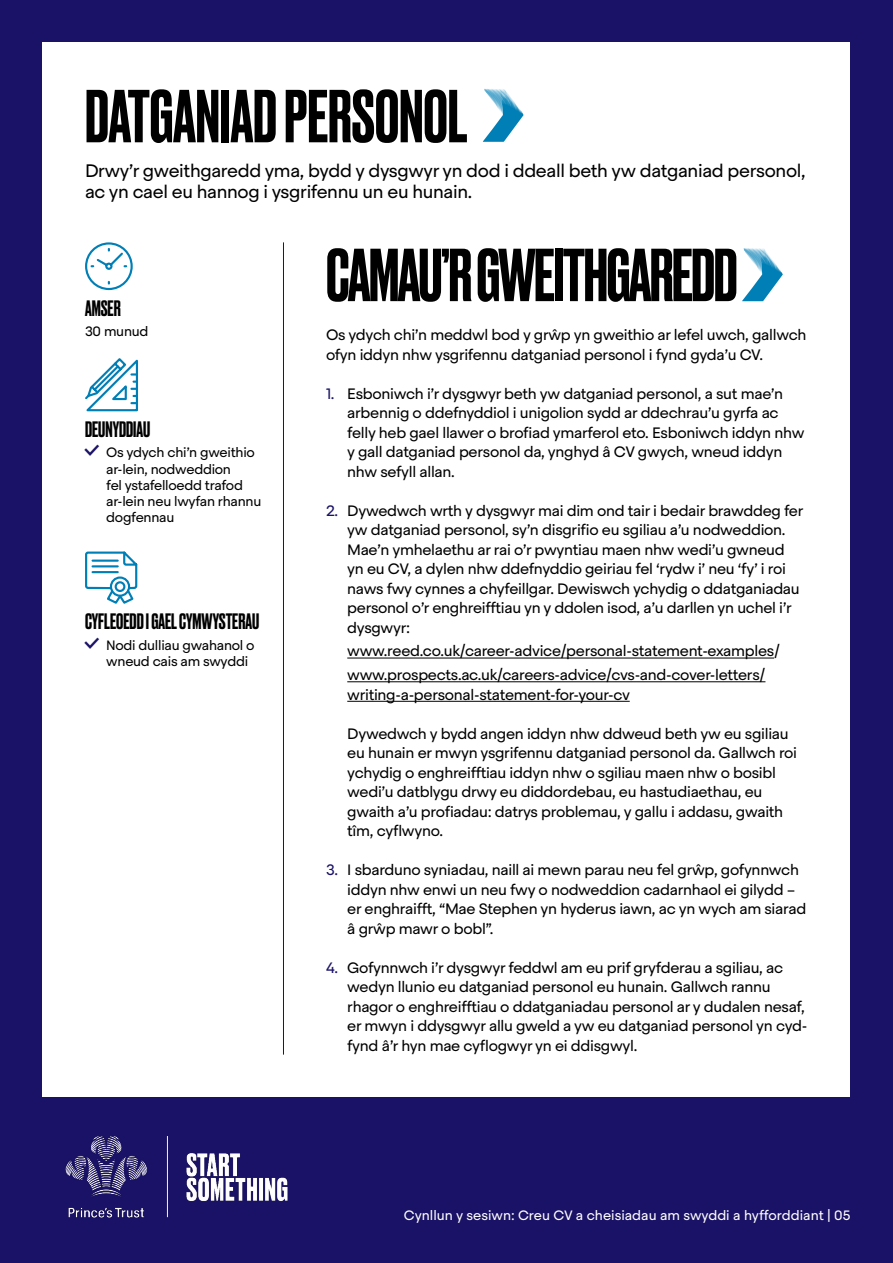
<style>
.page{position:relative;width:893px;height:1263px;background:#1a1266}
.page>*{position:absolute;margin:0;border:0;box-sizing:border-box;transform-origin:0 0}
.t1{font:500 70.5px "Druk";letter-spacing:-.02em;color:#000}
.t2{font:500 70.5px "Druk";color:#000}
.t3{font:500 21px "Druk";color:#000}
.t4{font:18px/21.6px "Steradian";letter-spacing:-.02em;color:#000}
.t5{font:15px/19.5px "Steradian";letter-spacing:-.02em;color:#000}
.t6{font:13.5px/16.2px "Steradian";letter-spacing:-.02em;color:#000}
.t7{font:13.5px "Steradian";color:#fff}
.s1{color:#1a1266}
</style>
<div class="page">
<div style="left:43px;top:43px;width:807px;height:1054px;background:#fff"></div>
<svg style="left:483px;top:89px;width:41px;height:53px"></svg>
<svg style="left:742px;top:248px;width:41px;height:53px"></svg>
<hr style="left:283px;top:242px;width:1px;height:812px;background:#1a1266">
<svg style="left:85px;top:242px;width:48px;height:49px"></svg>
<svg style="left:85px;top:358px;width:53px;height:54px"></svg>
<hr style="left:347px;top:658px;width:427px;height:1px;background:#000">
<hr style="left:347px;top:681px;width:418px;height:1px;background:#000">
<hr style="left:347px;top:701px;width:283px;height:1px;background:#000">
<svg style="left:85px;top:551px;width:53px;height:53px"></svg>
<img style="left:65px;top:1136px;width:223px;height:82px">
<h1 class="t2" style="left:85px;top:68px;width:384px">DATGANIAD PERSONOL</h1>
<p class="t4" style="left:85px;top:159px;width:722px">Drwy’r gweithgaredd yma, bydd y dysgwyr yn dod i ddeall beth yw datganiad personol, ac yn cael eu hannog i ysgrifennu un eu hunain.</p>
<h2 class="t3" style="left:85px;top:293px;width:37px">AMSER</h2>
<p class="t6" style="left:85px;top:323px;width:65px">30 munud</p>
<h2 class="t3" style="left:85px;top:415px;width:67px">DEUNYDDIAU</h2>
<p class="t6" style="left:106px;top:444px;width:157px">Os ydych chi’n gweithio ar-lein, nodweddion<br>fel ystafelloedd trafod ar-lein neu lwyfan rhannu dogfennau</p>
<h2 class="t3" style="left:85px;top:607px;width:176px">CYFLEOEDD I GAEL CYMWYSTERAU</h2>
<p class="t6" style="left:106px;top:637px;width:150px">Nodi dulliau gwahanol o wneud cais am swyddi</p>
<h1 class="t1" style="left:326px;top:227px;width:413px">CAMAU’R GWEITHGAREDD</h1>
<p class="t5" style="left:326px;top:325px;width:482px">Os ydych chi’n meddwl bod y grŵp yn gweithio ar lefel uwch, gallwch ofyn iddyn nhw ysgrifennu datganiad personol i fynd gyda’u CV.</p>
<p class="t5" style="left:347px;top:384px;width:459px;text-indent:-21px"><span class="s1">1.</span> Esboniwch i’r dysgwyr beth yw datganiad personol, a sut mae’n arbennig o ddefnyddiol i unigolion sydd ar ddechrau’u gyrfa ac felly heb gael llawer o brofiad ymarferol eto. Esboniwch iddyn nhw y gall datganiad personol da, ynghyd â CV gwych, wneud iddyn nhw sefyll allan.</p>
<p class="t5" style="left:347px;top:501px;width:458px;text-indent:-21px"><span class="s1">2.</span> Dywedwch wrth y dysgwyr mai dim ond tair i bedair brawddeg fer yw datganiad personol, sy’n disgrifio eu sgiliau a’u nodweddion.<br>Mae’n ymhelaethu ar rai o’r pwyntiau maen nhw wedi’u gwneud yn eu CV, a dylen nhw ddefnyddio geiriau fel ‘rydw i’ neu ‘fy’ i roi naws fwy cynnes a chyfeillgar. Dewiswch ychydig o ddatganiadau personol o’r enghreifftiau yn y ddolen isod, a’u darllen yn uchel i’r dysgwyr:</p>
<p class="t5" style="left:347px;top:639px;width:434px;line-height:23.7px">www.reed.co.uk/career-advice/personal-statement-examples/ www.prospects.ac.uk/careers-advice/cvs-and-cover-letters/</p>
<p class="t5" style="left:347px;top:685px;width:284px">writing-a-personal-statement-for-your-cv</p>
<p class="t5" style="left:347px;top:724px;width:451px">Dywedwch y bydd angen iddyn nhw ddweud beth yw eu sgiliau eu hunain er mwyn ysgrifennu datganiad personol da. Gallwch roi ychydig o enghreifftiau iddyn nhw o sgiliau maen nhw o bosibl wedi’u datblygu drwy eu diddordebau, eu hastudiaethau, eu gwaith a’u profiadau: datrys problemau, y gallu i addasu, gwaith tîm, cyflwyno.</p>
<p class="t5" style="left:347px;top:860px;width:461px;text-indent:-21px"><span class="s1">3.</span> I sbarduno syniadau, naill ai mewn parau neu fel grŵp, gofynnwch iddyn nhw enwi un neu fwy o nodweddion cadarnhaol ei gilydd – er enghraifft, “Mae Stephen yn hyderus iawn, ac yn wych am siarad â grŵp mawr o bobl”.</p>
<p class="t5" style="left:347px;top:958px;width:462px;text-indent:-21px"><span class="s1">4.</span> Gofynnwch i’r dysgwyr feddwl am eu prif gryfderau a sgiliau, ac wedyn llunio eu datganiad personol eu hunain. Gallwch rannu rhagor o enghreifftiau o ddatganiadau personol ar y dudalen nesaf, er mwyn i ddysgwyr allu gweld a yw eu datganiad personol yn cyd&shy;fynd â’r hyn mae cyflogwyr yn ei ddisgwyl.</p>
<p class="t7" style="left:404px;top:1207px;width:448px">Cynllun y sesiwn: Creu CV a cheisiadau am swyddi a hyfforddiant | 05</p>
</div>
